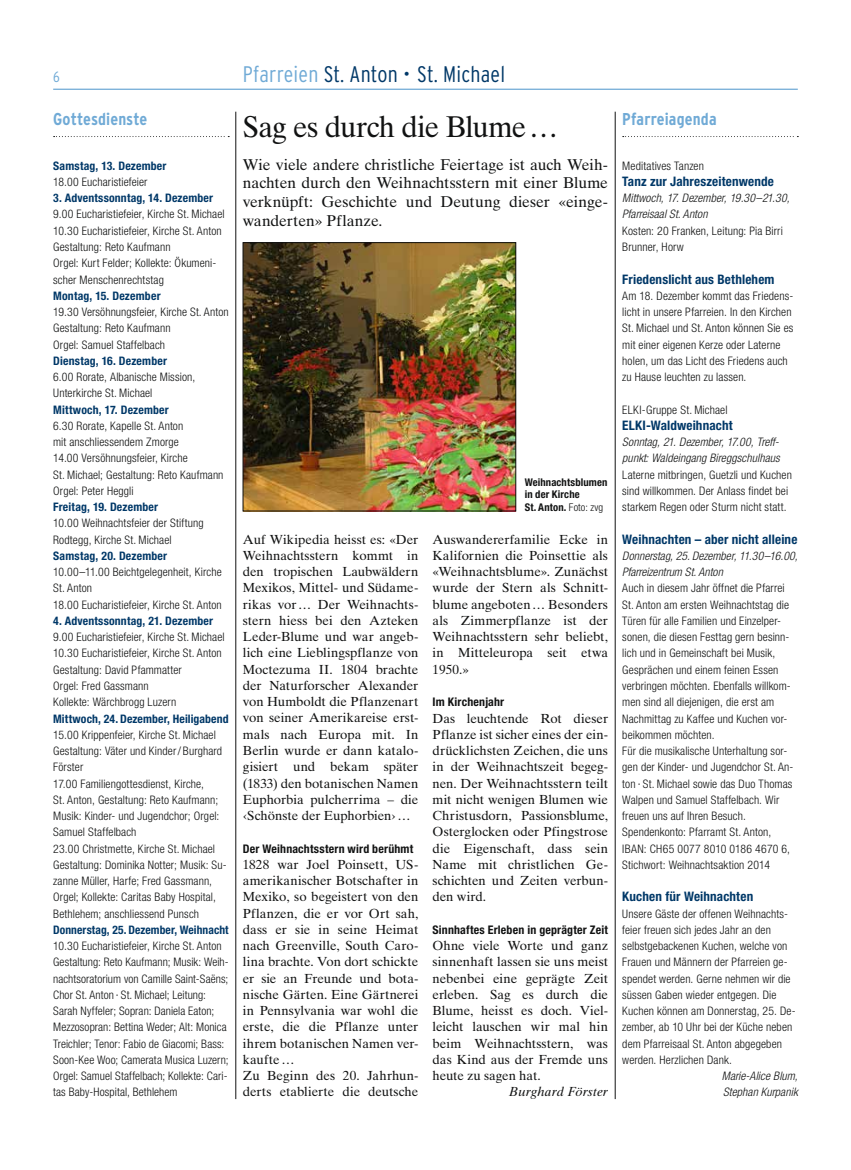
<style>
.page{position:relative;width:851px;height:1170px;background:#fff}
.page>*{position:absolute;margin:0;border:0;box-sizing:border-box;transform-origin:0 0}
.t1{font:30px "Times Ten LT Std";letter-spacing:-.025em;color:#111212}
.t2{font:300 condensed 22.5px "Interstate";letter-spacing:.01em;color:#003868}
.t3{font:700 condensed 17.12px "Interstate";letter-spacing:.005em;color:#70aad6}
.t4{font:15.62px/18.8px "Times Ten LT Std";color:#111212;text-align:justify}
.t5{font:300 condensed 15px "Interstate";color:#70aad6}
.t6{font:13.12px/16.2px "Times Ten LT Std";color:#111212;text-align:justify}
.t7{font:700 condensed 13.12px "Helvetica Neue LT Std";letter-spacing:.01em;color:#003868}
.t8{font:italic 13.12px "Times Ten LT Std";letter-spacing:.01em;color:#111212}
.t9{font:700 condensed 11.88px "Helvetica Neue LT Std";letter-spacing:.015em;color:#111212}
.t10{font:300 condensed 11.75px/16.2px "Helvetica Neue LT Std";letter-spacing:.01em;color:#111212}
.t11{font:700 condensed 11.75px "Helvetica Neue LT Std";letter-spacing:.015em;color:#003868}
.t12{font:italic 300 condensed 11.75px/16.2px "Helvetica Neue LT Std";letter-spacing:.01em;color:#111212}
.t13{font:700 condensed 10.62px/12.8px "Helvetica Neue LT Std";letter-spacing:.015em;color:#111212}
.s1{color:#70aad6}
.s2{font-weight:300}
</style>
<div class="page">
<hr style="left:53px;top:89px;width:744px;height:1px;background:#70aad6">
<svg style="left:54px;top:136px;width:175px;height:1px"></svg>
<hr style="left:235px;top:112px;width:1px;height:986px;background:#111212">
<hr style="left:615px;top:112px;width:1px;height:986px;background:#111212">
<svg style="left:622px;top:136px;width:176px;height:1px"></svg>
<img style="left:245px;top:244px;width:269px;height:265px">
<div style="left:243px;top:242px;width:273px;height:269px;border:1px solid #111212"></div>
<p class="t5" style="left:53px;top:68px;width:8px">6</p>
<h2 class="t2" style="left:243px;top:62px;width:264px"><span class="s1">Pfarreien</span> St. Anton • St. Michael</h2>
<h3 class="t3" style="left:53px;top:110px;width:96px">Gottesdienste</h3>
<p class="t11" style="left:53px;top:158px;width:115px">Samstag, 13. Dezember</p>
<p class="t10" style="left:53px;top:173px;width:96px">18.00 Eucharistiefeier</p>
<p class="t11" style="left:53px;top:191px;width:161px">3. Adventssonntag, 14. Dezember</p>
<p class="t10" style="left:53px;top:206px;width:173px">9.00 Eucharistiefeier, Kirche St. Michael 10.30 Eucharistiefeier, Kirche St. Anton Gestaltung: Reto Kaufmann<br>Orgel: Kurt Felder; Kollekte: Ökumeni&shy;scher Menschenrechtstag</p>
<p class="t11" style="left:53px;top:288px;width:109px">Montag, 15. Dezember</p>
<p class="t10" style="left:53px;top:303px;width:177px">19.30 Versöhnungsfeier, Kirche St. Anton<br>Gestaltung: Reto Kaufmann<br>Orgel: Samuel Staffelbach</p>
<p class="t11" style="left:53px;top:353px;width:115px">Dienstag, 16. Dezember</p>
<p class="t10" style="left:53px;top:368px;width:144px">6.00 Rorate, Albanische Mission,<br>Unterkirche St. Michael</p>
<p class="t11" style="left:53px;top:402px;width:117px">Mittwoch, 17. Dezember</p>
<p class="t10" style="left:53px;top:417px;width:172px">6.30 Rorate, Kapelle St. Anton<br>mit anschliessendem Zmorge<br>14.00 Versöhnungsfeier, Kirche<br>St. Michael; Gestaltung: Reto Kaufmann<br>Orgel: Peter Heggli</p>
<p class="t11" style="left:53px;top:500px;width:106px">Freitag, 19. Dezember</p>
<p class="t10" style="left:53px;top:515px;width:152px">10.00 Weihnachtsfeier der Stiftung<br>Rodtegg, Kirche St. Michael</p>
<p class="t11" style="left:53px;top:548px;width:115px">Samstag, 20. Dezember</p>
<p class="t10" style="left:53px;top:563px;width:170px">10.00–11.00 Beichtgelegenheit, Kirche<br>St. Anton<br>18.00 Eucharistiefeier, Kirche St. Anton</p>
<p class="t11" style="left:53px;top:613px;width:161px">4. Adventssonntag, 21. Dezember</p>
<p class="t10" style="left:53px;top:628px;width:173px">9.00 Eucharistiefeier, Kirche St. Michael 10.30 Eucharistiefeier, Kirche St. Anton Gestaltung: David Pfammatter<br>Orgel: Fred Gassmann<br>Kollekte: Wärchbrogg Luzern</p>
<p class="t11" style="left:53px;top:711px;width:177px">Mittwoch, 24. Dezember, Heiligabend</p>
<p class="t10" style="left:53px;top:726px;width:175px">15.00 Krippenfeier, Kirche St. Michael Gestaltung: Väter und Kinder / Burghard Förster<br>17.00 Familiengottesdienst, Kirche,<br>St. Anton, Gestaltung: Reto Kaufmann; Musik: Kinder- und Jugendchor; Orgel:<br>Samuel Staffelbach<br>23.00 Christmette, Kirche St. Michael Gestaltung: Dominika Notter; Musik: Su&shy;zanne Müller, Harfe; Fred Gassmann, Orgel; Kollekte: Caritas Baby Hospital, Bethlehem; anschliessend Punsch</p>
<p class="t11" style="left:53px;top:922px;width:177px">Donnerstag, 25. Dezember, Weihnacht</p>
<p class="t10" style="left:53px;top:937px;width:177px">10.30 Eucharistiefeier, Kirche St. Anton Gestaltung: Reto Kaufmann; Musik: Weih&shy;nachtsoratorium von Camille Saint-Saëns; Chor St. Anton ∙ St. Michael; Leitung:<br>Sarah Nyffeler; Sopran: Daniela Eaton; Mezzosopran: Bettina Weder; Alt: Monica Treichler; Tenor: Fabio de Giacomi; Bass:<br>Soon-Kee Woo; Camerata Musica Luzern; Orgel: Samuel Staffelbach; Kollekte: Cari&shy;tas Baby-Hospital, Bethlehem</p>
<h1 class="t1" style="left:243px;top:109px;width:317px">Sag es durch die Blume…</h1>
<h3 class="t4" style="left:243px;top:155px;width:366px">Wie viele andere christliche Feiertage ist auch Weih&shy;nachten durch den Weihnachtsstern mit einer Blume verknüpft: Geschichte und Deutung dieser «einge&shy;wanderten» Pflanze.</h3>
<p class="t13" style="left:524px;top:475px;width:84px">Weihnachtsblumen in der Kirche<br>St. Anton. <span class="s2">Foto: zvg</span></p>
<p class="t6" style="left:432px;top:531px;width:177px">Auswandererfamilie Ecke in Kalifornien die Poinsettie als «Weihnachtsblume». Zunächst wurde der Stern als Schnitt&shy;blume angeboten… Besonders als Zimmerpflanze ist der Weihnachtsstern sehr beliebt, in Mitteleuropa seit etwa 1950.»</p>
<p class="t9" style="left:432px;top:694px;width:73px">Im Kirchenjahr</p>
<p class="t6" style="left:432px;top:709px;width:177px">Das leuchtende Rot dieser Pflanze ist sicher eines der ein&shy;drücklichsten Zeichen, die uns in der Weihnachtszeit begeg&shy;nen. Der Weihnachtsstern teilt mit nicht wenigen Blumen wie Christusdorn, Passionsblume, Osterglocken oder Pfingstrose die Eigenschaft, dass sein Name mit christlichen Ge&shy;schichten und Zeiten verbun&shy;den wird.</p>
<p class="t9" style="left:432px;top:922px;width:177px">Sinnhaftes Erleben in geprägter Zeit</p>
<p class="t6" style="left:432px;top:937px;width:177px">Ohne viele Worte und ganz sinnenhaft lassen sie uns meist nebenbei eine geprägte Zeit erleben. Sag es durch die Blume, heisst es doch. Viel&shy;leicht lauschen wir mal hin beim Weihnachtsstern, was das Kind aus der Fremde uns heute zu sagen hat.</p>
<p class="t8" style="left:508px;top:1084px;width:101px">Burghard Förster</p>
<p class="t6" style="left:243px;top:531px;width:177px">Auf Wikipedia heisst es: «Der Weihnachtsstern kommt in den tropischen Laubwäldern Mexikos, Mittel- und Südame&shy;rikas vor… Der Weihnachts&shy;stern hiess bei den Azteken Leder-Blume und war angeb&shy;lich eine Lieblingspflanze von Moctezuma II. 1804 brachte der Naturforscher Alexander von Humboldt die Pflanzenart von seiner Amerikareise erst&shy;mals nach Europa mit. In Berlin wurde er dann katalo&shy;gisiert und bekam später (1833) den botanischen Namen Euphorbia pulcherrima – die ‹Schönste der Euphorbien›…</p>
<p class="t9" style="left:243px;top:841px;width:172px">Der Weihnachtsstern wird berühmt</p>
<p class="t6" style="left:243px;top:856px;width:177px;text-align:left">1828 war Joel Poinsett, US&shy;amerikanischer Botschafter in<br>Mexiko, so begeistert von den<br>Pflanzen, die er vor Ort sah, dass er sie in seine Heimat nach Greenville, South Caro&shy;lina brachte. Von dort schickte er sie an Freunde und bota&shy;nische Gärten. Eine Gärtnerei in Pennsylvania war wohl die erste, die die Pflanze unter ihrem botanischen Namen ver&shy;kaufte…<br>Zu Beginn des 20. Jahrhun&shy;derts etablierte die deutsche</p>
<h3 class="t3" style="left:622px;top:110px;width:96px">Pfarreiagenda</h3>
<p class="t10" style="left:622px;top:157px;width:83px">Meditatives Tanzen</p>
<p class="t7" style="left:622px;top:173px;width:153px">Tanz zur Jahreszeitenwende</p>
<p class="t12" style="left:622px;top:190px;width:169px">Mittwoch, 17. Dezember, 19.30–21.30,<br>Pfarreisaal St. Anton</p>
<p class="t10" style="left:622px;top:222px;width:162px">Kosten: 20 Franken, Leitung: Pia Birri<br>Brunner, Horw</p>
<p class="t7" style="left:622px;top:271px;width:154px">Friedenslicht aus Bethlehem</p>
<p class="t10" style="left:622px;top:287px;width:173px">Am 18. Dezember kommt das Friedens&shy;licht in unsere Pfarreien. In den Kirchen St. Michael und St. Anton können Sie es mit einer eigenen Kerze oder Laterne holen, um das Licht des Friedens auch zu Hause leuchten zu lassen.</p>
<p class="t10" style="left:622px;top:401px;width:107px">ELKI-Gruppe St. Michael</p>
<p class="t7" style="left:622px;top:417px;width:112px">ELKI-Waldweihnacht</p>
<p class="t12" style="left:622px;top:434px;width:159px">Sonntag, 21. Dezember, 17.00, Treff&shy;punkt: Waldeingang Bireggschulhaus</p>
<p class="t10" style="left:622px;top:466px;width:171px">Laterne mitbringen, Guetzli und Kuchen sind willkommen. Der Anlass findet bei starkem Regen oder Sturm nicht statt.</p>
<p class="t7" style="left:622px;top:531px;width:177px">Weihnachten – aber nicht alleine</p>
<p class="t12" style="left:622px;top:548px;width:177px">Donnerstag, 25. Dezember, 11.30–16.00,<br>Pfarreizentrum St. Anton</p>
<p class="t10" style="left:622px;top:580px;width:173px">Auch in diesem Jahr öffnet die Pfarrei St. Anton am ersten Weihnachtstag die Türen für alle Familien und Einzelper&shy;sonen, die diesen Festtag gern besinn&shy;lich und in Gemeinschaft bei Musik, Gesprächen und einem feinen Essen verbringen möchten. Ebenfalls willkom&shy;men sind all diejenigen, die erst am Nachmittag zu Kaffee und Kuchen vor&shy;beikommen möchten.<br>Für die musikalische Unterhaltung sor&shy;gen der Kinder- und Jugendchor St. An&shy;ton ∙ St. Michael sowie das Duo Thomas Walpen und Samuel Staffelbach. Wir freuen uns auf Ihren Besuch.<br>Spendenkonto: Pfarramt St. Anton, IBAN: CH65 0077 8010 0186 4670 6, Stichwort: Weihnachtsaktion 2014</p>
<p class="t7" style="left:622px;top:888px;width:132px">Kuchen für Weihnachten</p>
<p class="t10" style="left:622px;top:905px;width:175px">Unsere Gäste der offenen Weihnachts&shy;feier freuen sich jedes Jahr an den selbstgebackenen Kuchen, welche von Frauen und Männern der Pfarreien ge&shy;spendet werden. Gerne nehmen wir die süssen Gaben wieder entgegen. Die Kuchen können am Donnerstag, 25. De&shy;zember, ab 10 Uhr bei der Küche neben dem Pfarreisaal St. Anton abgegeben werden. Herzlichen Dank.</p>
<p class="t12" style="left:721px;top:1068px;width:78px">Marie-Alice Blum,<br>Stephan Kurpanik</p>
</div>
